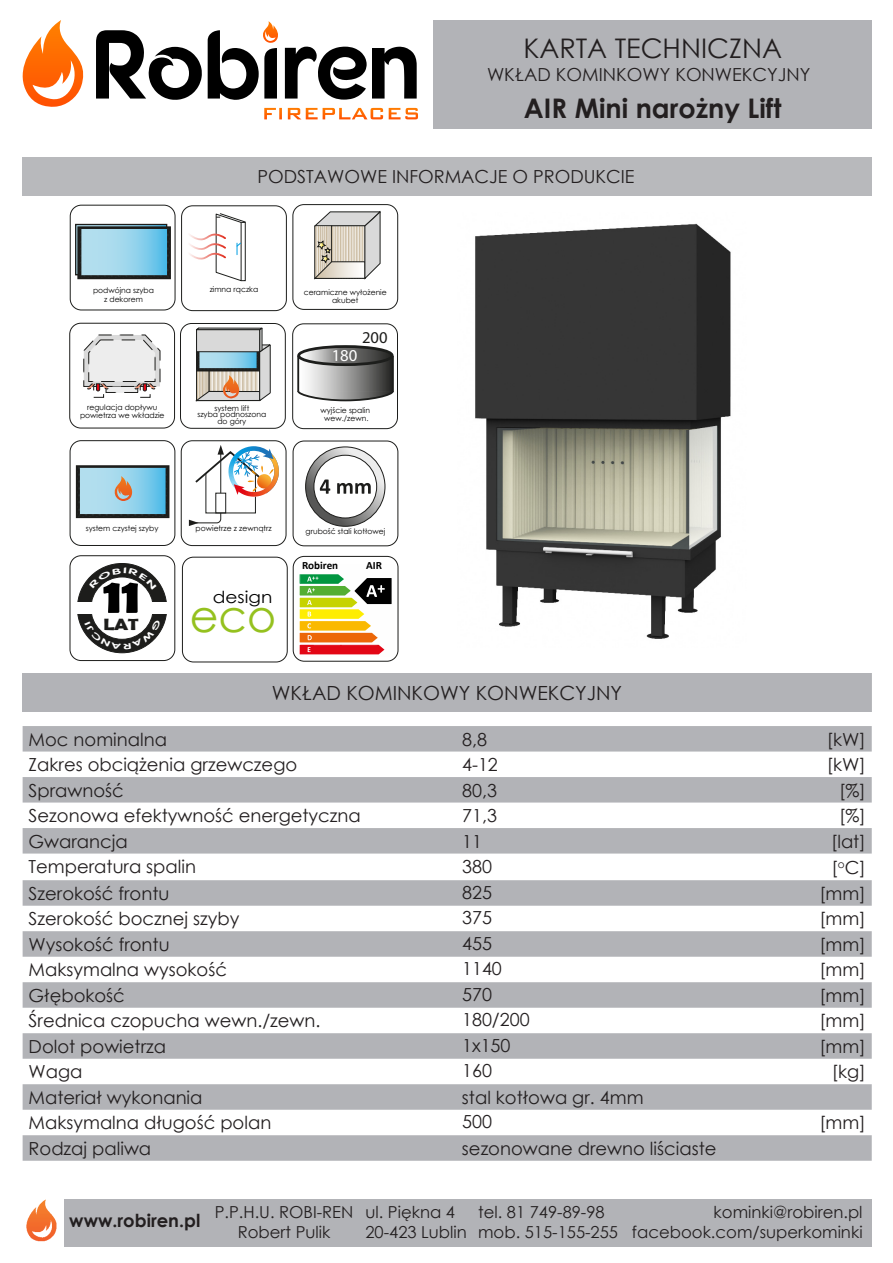
<style>
.page{position:relative;width:893px;height:1263px;background:#fff}
.page>*{position:absolute;margin:0;border:0;box-sizing:border-box;transform-origin:0 0}
.t1{font:700 49.2px "Berlin Sans FB Demi";color:#000;scale:1.25 1}
.t2{font:44.4px "Century Gothic";color:#95c11f}
.t3{font:700 27px "Century Gothic";color:#231f20}
.t4{font:27px "Century Gothic";color:#231f20}
.t5{font:19.5px "Century Gothic";color:#231f20}
.t6{font:18px "Century Gothic";color:#231f20}
.t7{font:700 18px "Century Gothic";color:#231f20}
.t8{font:16.65px "Century Gothic";color:#000;scale:1.11 1}
.t9{font:16.65px "Myriad Pro";color:#1d1d1b}
.t10{font:16.65px "Myriad Pro";color:#fff}
.t11{font:16.5px/19.5px "Century Gothic";color:#231f20}
.t12{font:700 16.35px "Berlin Sans FB Demi";color:#1d1d1b;scale:1.25 1}
.t13{font:700 11.1px "Calibri";color:#000}
.t14{font:7.65px/8.2px "Century Gothic";color:#010000;text-align:center}
.t15{font:7.65px/8.2px "Century Gothic";color:#000;text-align:center}
</style>
<div class="page">
<div style="left:23px;top:158px;width:849px;height:38px;background:#b8b9bc"></div>
<img style="left:26px;top:1199px;width:31px;height:43px">
<div style="left:434px;top:20px;width:438px;height:108px;background:#b2b3b7"></div>
<div style="left:64px;top:1199px;width:807px;height:47px;background:#b2b3b7"></div>
<div style="left:23px;top:673px;width:848px;height:38px;background:#b2b3b7"></div>
<div style="left:23px;top:726px;width:849px;height:25px;background:#b2b3b7"></div>
<div style="left:23px;top:777px;width:849px;height:25px;background:#b2b3b7"></div>
<div style="left:23px;top:828px;width:849px;height:25px;background:#b2b3b7"></div>
<svg style="left:23px;top:880px;width:849px;height:26px;background:#b3b4b8"></svg>
<svg style="left:23px;top:931px;width:849px;height:26px;background:#b3b4b8"></svg>
<svg style="left:23px;top:982px;width:849px;height:26px;background:#b3b4b8"></svg>
<svg style="left:23px;top:1033px;width:849px;height:26px;background:#b3b4b8"></svg>
<svg style="left:23px;top:1084px;width:849px;height:26px;background:#b3b4b8"></svg>
<svg style="left:23px;top:1135px;width:849px;height:26px;background:#b3b4b8"></svg>
<img style="left:22px;top:20px;width:62px;height:87px">
<svg style="left:96px;top:30px;width:106px;height:70px"></svg>
<svg style="left:208px;top:30px;width:69px;height:70px"></svg>
<svg style="left:285px;top:47px;width:132px;height:53px"></svg>
<img style="left:264px;top:108px;width:154px;height:11px">
<img style="left:262px;top:21px;width:16px;height:22px">
<div style="left:106px;top:386px;width:32px;height:7px;border:1px dashed #1d1d1b"></div>
<div style="left:93px;top:386px;width:11px;height:12px;border:1px dashed #1d1d1b"></div>
<div style="left:140px;top:386px;width:10px;height:12px;border:1px dashed #1d1d1b"></div>
<svg style="left:83px;top:334px;width:77px;height:57px;background:#d9d7d7"></svg>
<div style="left:69px;top:323px;width:106px;height:105px;border:1px solid #1d1d1b;border-radius:11px"></div>
<svg style="left:305px;top:446px;width:80px;height:81px"></svg>
<div style="left:293px;top:556px;width:105px;height:106px;border:1px solid #1d1d1b;border-radius:11px"></div>
<div style="left:182px;top:557px;width:106px;height:105px;border:1px solid #1d1d1b;border-radius:11px"></div>
<div style="left:293px;top:441px;width:105px;height:105px;border:1px solid #1d1d1b;border-radius:11px"></div>
<div style="left:70px;top:555px;width:105px;height:106px;border:1px solid #1d1d1b;border-radius:11px"></div>
<div style="left:77px;top:563px;width:90px;height:90px;background:#1d1d1b;border-radius:50%"></div>
<div style="left:91px;top:577px;width:62px;height:62px;background:#fff;border-radius:50%"></div>
<div style="left:73px;top:602px;width:98px;height:12px;background:#fff"></div>
<div style="left:70px;top:205px;width:105px;height:105px;border:1px solid #1d1e1c;border-radius:11px"></div>
<div style="left:75px;top:224px;width:92px;height:51px;border:1px solid #1d1d1b"></div>
<div style="left:77px;top:226px;width:94px;height:53px;border:3px solid #1d1d1b"></div>
<svg style="left:79px;top:225px;width:91px;height:53px;background:#81b7cb"></svg>
<div style="left:181px;top:205px;width:106px;height:106px;border:1px solid #1d1e1c;border-radius:11px"></div>
<svg style="left:189px;top:213px;width:57px;height:69px"></svg>
<div style="left:292px;top:204px;width:106px;height:106px;border:1px solid #1d1e1c;border-radius:11px"></div>
<svg style="left:314px;top:210px;width:67px;height:70px;background:#cac6bd"></svg>
<div style="left:292px;top:323px;width:106px;height:106px;border:1px solid #1d1e1c;border-radius:11px"></div>
<svg style="left:297px;top:346px;width:97px;height:56px"></svg>
<div style="left:297px;top:345px;width:97px;height:21px;border:3px solid #1d1e1c;border-radius:50%"></div>
<div style="left:76px;top:465px;width:93px;height:53px;border:3px solid #1d1d1b"></div>
<svg style="left:77px;top:467px;width:91px;height:50px;background:#81b8ce"></svg>
<img style="left:114px;top:476px;width:20px;height:25px">
<div style="left:70px;top:440px;width:105px;height:106px;border:1px solid #1d1e1c;border-radius:11px"></div>
<div style="left:181px;top:440px;width:105px;height:106px;border:1px solid #1d1e1c;border-radius:11px"></div>
<div style="left:215px;top:493px;width:11px;height:20px;border:1px solid #1d1e1c"></div>
<svg style="left:189px;top:512px;width:32px;height:14px"></svg>
<svg style="left:195px;top:445px;width:84px;height:52px"></svg>
<div style="left:180px;top:323px;width:106px;height:106px;border:1px solid #1d1e1c;border-radius:11px"></div>
<svg style="left:195px;top:327px;width:76px;height:74px;background:#b1babc"></svg>
<hr style="left:270px;top:345px;width:1px;height:48px;background:#1d1e1c">
<img style="left:222px;top:375px;width:19px;height:23px">
<svg style="left:299px;top:574px;width:93px;height:81px"></svg>
<img style="left:475px;top:223px;width:256px;height:416px">
<svg style="left:89px;top:567px;width:68px;height:23px"></svg>
<svg style="left:85px;top:619px;width:76px;height:30px"></svg>
<h3 class="t4" style="left:523px;top:29px;width:260px">KARTA TECHNICZNA</h3>
<p class="t6" style="left:487px;top:62px;width:325px">WKŁAD KOMINKOWY KONWEKCYJNY</p>
<p class="t3" style="left:524px;top:88px;width:259px">AIR Mini narożny Lift</p>
<p class="t6" style="left:257px;top:164px;width:378px">PODSTAWOWE INFORMACJE O PRODUKCIE</p>
<p class="t14" style="left:93px;top:286px;width:62px">podwójna szyba z dekorem</p>
<p class="t14" style="left:210px;top:285px;width:50px">zimna rączka</p>
<p class="t14" style="left:304px;top:288px;width:85px">ceramiczne wyłożenie akubet</p>
<p class="t9" style="left:362px;top:327px;width:27px">200</p>
<p class="t15" style="left:80px;top:403px;width:86px">regulacja dopływu powietrza we wkładzie</p>
<p class="t14" style="left:197px;top:404px;width:70px;line-height:6.4px">system lift<br>szyba podnoszona do góry</p>
<p class="t10" style="left:332px;top:345px;width:27px">180</p>
<p class="t14" style="left:321px;top:406px;width:51px">wyjście spalin wew./zewn.</p>
<p class="t14" style="left:86px;top:524px;width:74px">system czystej szyby</p>
<p class="t14" style="left:196px;top:524px;width:78px">powietrze z zewnątrz</p>
<h1 class="t1" style="left:103px;top:567px;width:32px">11</h1>
<p class="t12" style="left:104px;top:615px;width:30px">LAT</p>
<p class="t8" style="left:213px;top:585px;width:55px">design</p>
<h2 class="t2" style="left:190px;top:584px;width:88px">eco</h2>
<p class="t14" style="left:306px;top:527px;width:81px">grubość stali kotłowej</p>
<p class="t13" style="left:302px;top:559px;width:38px">Robiren</p>
<p class="t13" style="left:366px;top:558px;width:17px">AIR</p>
<p class="t5" style="left:272px;top:679px;width:352px">WKŁAD KOMINKOWY KONWEKCYJNY</p>
<p class="t6" style="left:29px;top:726px;width:140px">Moc nominalna</p>
<p class="t6" style="left:827px;top:726px;width:40px">[kW]</p>
<p class="t6" style="left:29px;top:752px;width:270px">Zakres obciążenia grzewczego</p>
<p class="t6" style="left:827px;top:752px;width:40px">[kW]</p>
<p class="t6" style="left:29px;top:777px;width:97px">Sprawność</p>
<p class="t6" style="left:839px;top:777px;width:28px">[%]</p>
<p class="t6" style="left:29px;top:803px;width:334px">Sezonowa efektywność energetyczna</p>
<p class="t6" style="left:839px;top:803px;width:28px">[%]</p>
<p class="t6" style="left:29px;top:828px;width:101px">Gwarancja</p>
<p class="t6" style="left:831px;top:828px;width:36px">[lat]</p>
<p class="t6" style="left:29px;top:854px;width:169px">Temperatura spalin</p>
<p class="t6" style="left:832px;top:854px;width:36px">[<sup>o</sup>C]</p>
<p class="t6" style="left:29px;top:881px;width:142px">Szerokość frontu</p>
<p class="t6" style="left:819px;top:881px;width:48px">[mm]</p>
<p class="t6" style="left:29px;top:906px;width:212px">Szerokość bocznej szyby</p>
<p class="t6" style="left:819px;top:906px;width:48px">[mm]</p>
<p class="t6" style="left:29px;top:932px;width:143px">Wysokość frontu</p>
<p class="t6" style="left:819px;top:932px;width:48px">[mm]</p>
<p class="t6" style="left:29px;top:957px;width:200px">Maksymalna wysokość</p>
<p class="t6" style="left:819px;top:957px;width:48px">[mm]</p>
<p class="t6" style="left:29px;top:983px;width:98px">Głębokość</p>
<p class="t6" style="left:819px;top:983px;width:48px">[mm]</p>
<p class="t6" style="left:29px;top:1008px;width:293px">Średnica czopucha wewn./zewn.</p>
<p class="t6" style="left:819px;top:1008px;width:48px">[mm]</p>
<p class="t6" style="left:29px;top:1034px;width:139px">Dolot powietrza</p>
<p class="t6" style="left:819px;top:1034px;width:48px">[mm]</p>
<p class="t6" style="left:29px;top:1059px;width:55px">Waga</p>
<p class="t6" style="left:832px;top:1059px;width:35px">[kg]</p>
<p class="t6" style="left:29px;top:1085px;width:175px">Materiał wykonania</p>
<p class="t6" style="left:462px;top:1085px;width:183px">stal kotłowa gr. 4mm</p>
<p class="t6" style="left:29px;top:1110px;width:244px">Maksymalna długość polan</p>
<p class="t6" style="left:819px;top:1110px;width:48px">[mm]</p>
<p class="t6" style="left:29px;top:1136px;width:124px">Rodzaj paliwa</p>
<p class="t6" style="left:462px;top:1136px;width:256px">sezonowane drewno liściaste</p>
<p class="t6" style="left:462px;top:726px;width:26px">8,8</p>
<p class="t6" style="left:462px;top:752px;width:37px">4-12</p>
<p class="t6" style="left:462px;top:777px;width:36px">80,3</p>
<p class="t6" style="left:462px;top:803px;width:36px">71,3</p>
<p class="t6" style="left:462px;top:828px;width:21px">11</p>
<p class="t6" style="left:462px;top:854px;width:31px">380</p>
<p class="t6" style="left:462px;top:879px;width:31px">825</p>
<p class="t6" style="left:462px;top:905px;width:31px">375</p>
<p class="t6" style="left:462px;top:930px;width:31px">455</p>
<p class="t6" style="left:462px;top:956px;width:41px">1140</p>
<p class="t6" style="left:462px;top:981px;width:31px">570</p>
<p class="t6" style="left:462px;top:1007px;width:69px">180/200</p>
<p class="t6" style="left:462px;top:1032px;width:50px">1x150</p>
<p class="t6" style="left:462px;top:1058px;width:31px">160</p>
<p class="t6" style="left:462px;top:1109px;width:31px">500</p>
<p class="t7" style="left:69px;top:1206px;width:133px">www.robiren.pl</p>
<p class="t11" style="left:215px;top:1202px;width:140px;text-align:center">P.P.H.U. ROBI-REN<br>Robert Pulik</p>
<p class="t11" style="left:365px;top:1202px;width:103px">ul. Piękna 4<br>20-423 Lublin</p>
<p class="t11" style="left:478px;top:1202px;width:141px">tel. 81 749-89-98 mob. 515-155-255</p>
<p class="t11" style="left:632px;top:1202px;width:232px;text-align:right">kominki@robiren.pl facebook.com/superkominki</p>
</div>
